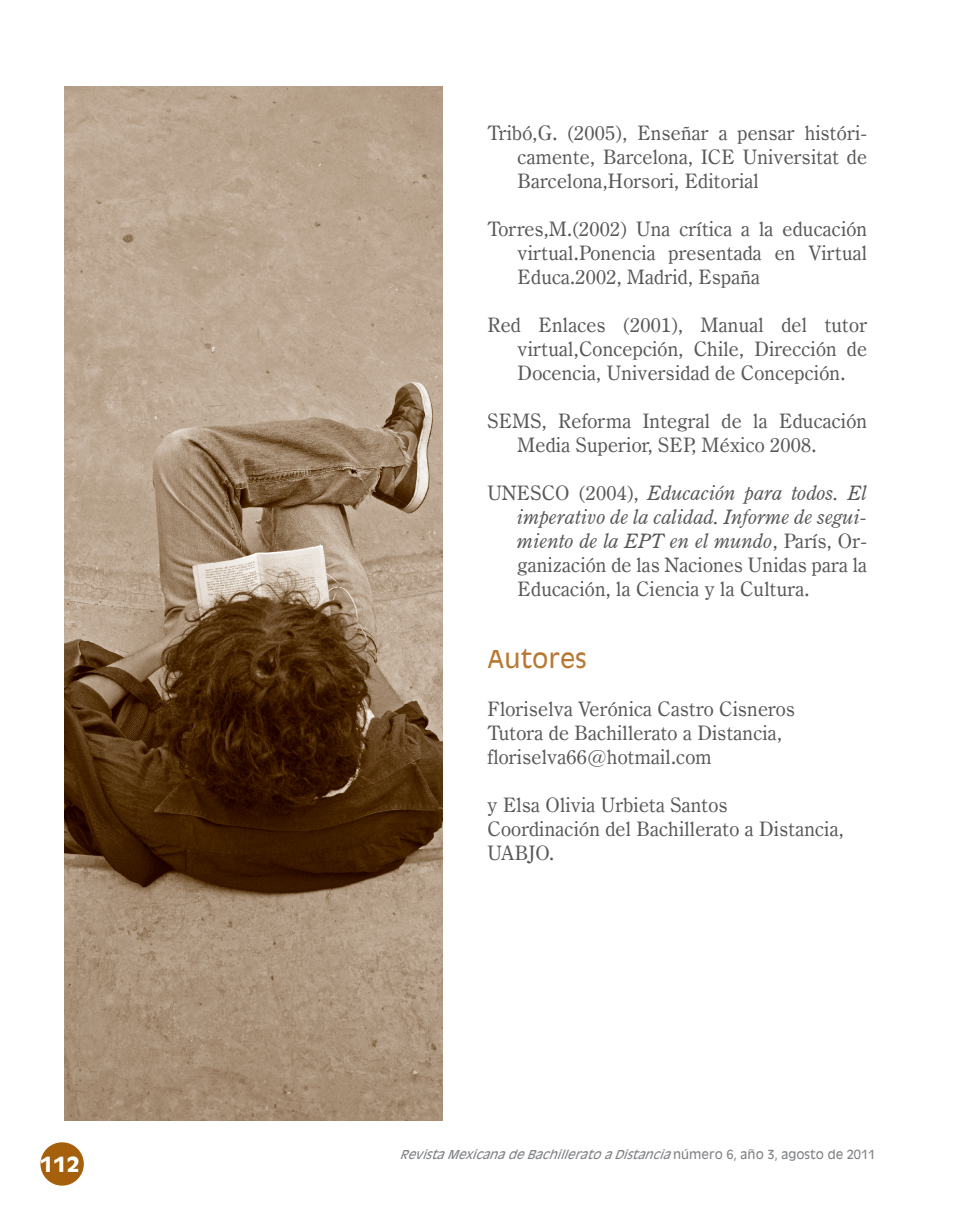
<style>
.page{position:relative;width:963px;height:1223px;background:#fff}
.page>*{position:absolute;margin:0;border:0;box-sizing:border-box;transform-origin:0 0}
.t1{font:24px "Antique Olive";letter-spacing:.01em;color:#b87833}
.t2{font:20px/24px "Century Oldstyle BT";letter-spacing:.01em;color:#57585a;text-align:justify}
.t3{font:700 20px "Antique Olive";color:#fff}
.t4{font:italic 12px "Antique Olive";color:#808285}
.s1{font-style:italic}
.s2{font-style:normal}
</style>
<div class="page">
<div style="left:40px;top:1142px;width:44px;height:43px;background:#a6600b;border-radius:50%"></div>
<img style="left:64px;top:86px;width:378px;height:1034px">
<p class="t3" style="left:40px;top:1151px;width:41px">112</p>
<p class="t2" style="left:517px;top:121px;width:351px;text-indent:-30px">Tribó,G. (2005), Enseñar a pensar históri&shy;camente, Barcelona, ICE Universitat de Barcelona,Horsori, Editorial</p>
<p class="t2" style="left:517px;top:217px;width:351px;text-indent:-30px">Torres,M.(2002) Una crítica a la educación virtual.Ponencia presentada en Virtual Educa.2002, Madrid, España</p>
<p class="t2" style="left:517px;top:313px;width:351px;text-indent:-30px">Red Enlaces (2001), Manual del tutor virtual,Concepción, Chile, Dirección de Docencia, Universidad de Concepción.</p>
<p class="t2" style="left:517px;top:409px;width:351px;text-indent:-30px">SEMS, Reforma Integral de la Educación<br>Media Superior, SEP, México 2008.</p>
<p class="t2" style="left:517px;top:481px;width:351px;text-indent:-30px">UNESCO (2004), <span class="s1">Educación para todos. El imperativo de la calidad. Informe de segui&shy;miento de la EPT en el mundo</span>, París, Or&shy;ganización de las Naciones Unidas para la Educación, la Ciencia y la Cultura.</p>
<p class="t1" style="left:487px;top:644px;width:100px">Autores</p>
<p class="t2" style="left:487px;top:697px;width:309px;text-align:left">Floriselva Verónica Castro Cisneros<br>Tutora de Bachillerato a Distancia, floriselva66@hotmail.com</p>
<p class="t2" style="left:487px;top:793px;width:358px;text-align:left">y Elsa Olivia Urbieta Santos<br>Coordinación del Bachillerato a Distancia,<br>UABJO.</p>
<p class="t4" style="left:400px;top:1146px;width:477px">RevistaMexicanadeBachilleratoaDistancia<span class="s2">n ú m e r o 6 , a ñ o 3 , a g o s t o d e 2 0 1 1</span></p>
</div>
